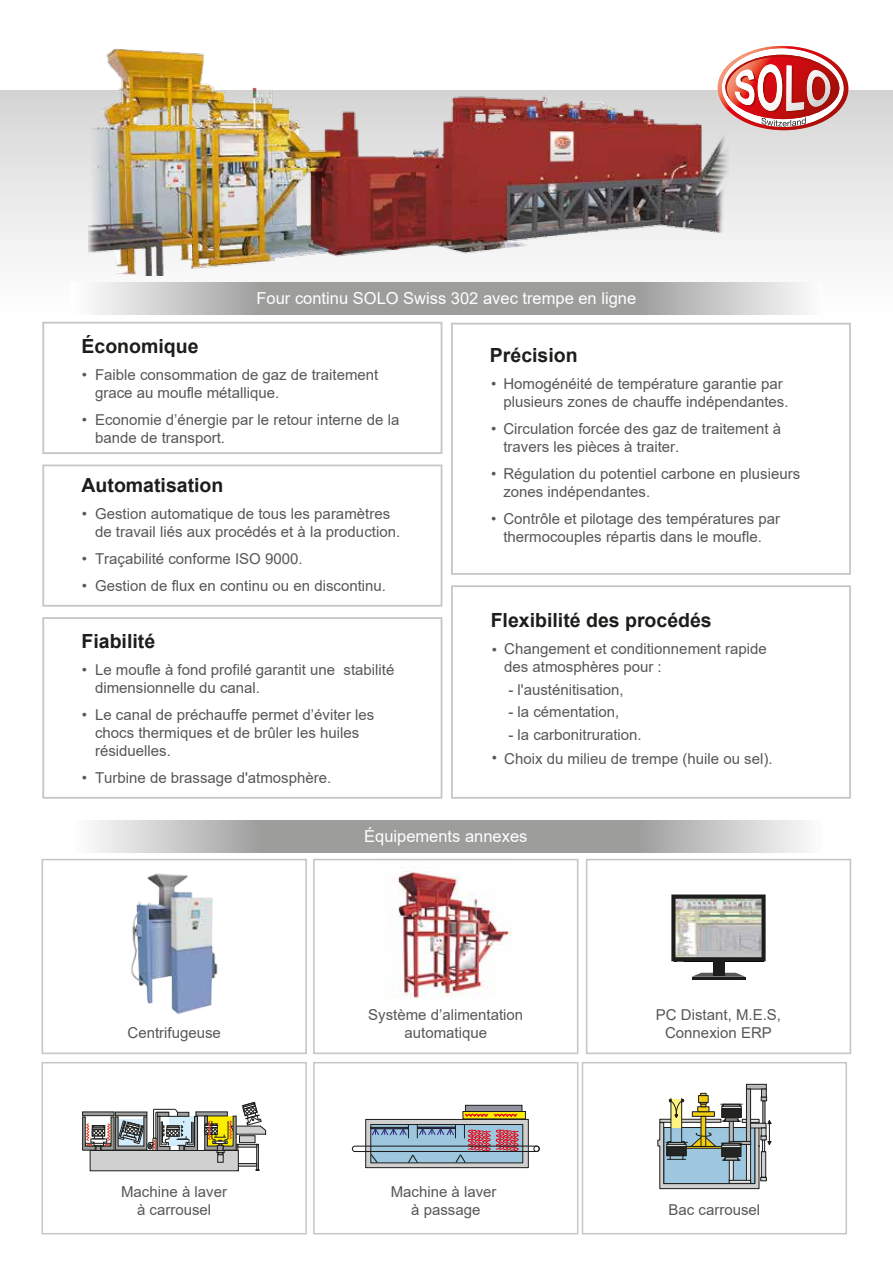
<style>
.page{position:relative;width:893px;height:1263px;background:#fff}
.page>*{position:absolute;margin:0;border:0;box-sizing:border-box;transform-origin:0 0}
.t1{font:700 19.5px "Arial";color:#1d1d1b}
.t2{font:16.5px "Arial";color:#fff}
.t3{font:15px/18px "Arial";color:#575756}
</style>
<div class="page">
<svg style="left:82px;top:1108px;width:116px;height:49px"></svg>
<svg style="left:195px;top:1111px;width:9px;height:5px"></svg>
<div style="left:90px;top:1150px;width:149px;height:21px;background:#d0d0d0;border:1px solid #1d1d1b"></div>
<svg style="left:204px;top:1101px;width:63px;height:70px"></svg>
<div style="left:217px;top:1154px;width:7px;height:9px;background:#d1d1d1;border:1px solid #1d1d1b"></div>
<div style="left:365px;top:1119px;width:164px;height:49px;background:#d0d0d0;border:1px solid #1d1d1b"></div>
<div style="left:371px;top:1124px;width:152px;height:39px;background:#9dc7de;border:1px solid #1d1d1b"></div>
<div style="left:463px;top:1111px;width:63px;height:8px;background:#ffed00"></div>
<svg style="left:464px;top:1113px;width:54px;height:5px"></svg>
<div style="left:465px;top:1105px;width:57px;height:7px;background:#9293a1;border:1px solid #1d1d1b"></div>
<svg style="left:370px;top:1125px;width:149px;height:39px"></svg>
<div style="left:352px;top:1145px;width:188px;height:7px;border:1px solid #1d1d1b;border-radius:3px"></div>
<svg style="left:534px;top:1146px;width:5px;height:6px"></svg>
<hr style="left:692px;top:977px;width:53px;height:2px;background:#1d1d1b">
<svg style="left:692px;top:973px;width:53px;height:4px"></svg>
<svg style="left:671px;top:894px;width:95px;height:67px;background:#a3a49e"></svg>
<div style="left:712px;top:961px;width:12px;height:14px;background:#1d1d1b"></div>
<svg style="left:746px;top:1084px;width:20px;height:5px"></svg>
<svg style="left:761px;top:1089px;width:5px;height:4px"></svg>
<svg style="left:657px;top:1093px;width:114px;height:96px"></svg>
<svg style="left:746px;top:1089px;width:5px;height:52px"></svg>
<div style="left:729px;top:1180px;width:22px;height:3px;background:#e3e3e3;border:1px solid #1d1d1b"></div>
<div style="left:0;top:90px;width:893px;height:225px;background:linear-gradient(to bottom,#d5d5d5,#fff)"></div>
<img style="left:89px;top:49px;width:639px;height:227px">
<svg style="left:718px;top:46px;width:130px;height:84px"></svg>
<svg style="left:70px;top:282px;width:752px;height:33px;background:#b5b5b5"></svg>
<svg style="left:94px;top:820px;width:711px;height:32px;background:#b2b2b1"></svg>
<div style="left:42px;top:859px;width:265px;height:195px;border:2px solid #c6c6c6"></div>
<div style="left:313px;top:859px;width:265px;height:195px;border:2px solid #c6c6c6"></div>
<div style="left:586px;top:859px;width:265px;height:195px;border:2px solid #c6c6c6"></div>
<div style="left:42px;top:1062px;width:265px;height:172px;border:1px solid #c6c6c6"></div>
<div style="left:313px;top:1062px;width:265px;height:172px;border:1px solid #c6c6c6"></div>
<div style="left:582px;top:1062px;width:265px;height:172px;border:1px solid #c6c6c6"></div>
<img style="left:131px;top:873px;width:87px;height:141px">
<img style="left:373px;top:859px;width:145px;height:139px">
<svg style="left:42px;top:322px;width:400px;height:132px"></svg>
<svg style="left:42px;top:464px;width:400px;height:143px"></svg>
<svg style="left:42px;top:617px;width:400px;height:182px"></svg>
<svg style="left:451px;top:323px;width:400px;height:252px"></svg>
<svg style="left:451px;top:585px;width:400px;height:214px"></svg>
<p class="t2" style="left:257px;top:287px;width:381px">Four continu SOLO Swiss 302 avec trempe en ligne</p>
<h1 class="t1" style="left:82px;top:332px;width:119px">Économique</h1>
<p class="t3" style="left:95px;top:365px;width:285px">Faible consommation de gaz de traitement grace au moufle métallique.</p>
<p class="t3" style="left:95px;top:410px;width:306px">Economie d’énergie par le retour interne de la bande de transport.</p>
<p class="t3" style="left:82px;top:365px;width:7px">•</p>
<p class="t3" style="left:82px;top:410px;width:7px">•</p>
<h1 class="t1" style="left:82px;top:471px;width:143px">Automatisation</h1>
<p class="t3" style="left:95px;top:504px;width:307px">Gestion automatique de tous les paramètres de travail liés aux procédés et à la production.</p>
<p class="t3" style="left:95px;top:545px;width:292px;line-height:27px">Traçabilité conforme ISO 9000.<br>Gestion de flux en continu ou en discontinu.</p>
<p class="t3" style="left:82px;top:505px;width:7px">•</p>
<p class="t3" style="left:82px;top:545px;width:7px;line-height:27px">• •</p>
<h1 class="t1" style="left:82px;top:627px;width:75px">Fiabilité</h1>
<p class="t3" style="left:95px;top:661px;width:301px">Le moufle à fond profilé garantit une stabilité dimensionnelle du canal.</p>
<p class="t3" style="left:95px;top:706px;width:281px">Le canal de préchauffe permet d’éviter les chocs thermiques et de brûler les huiles résiduelles.</p>
<p class="t3" style="left:95px;top:769px;width:238px">Turbine de brassage d'atmosphère.</p>
<p class="t3" style="left:82px;top:661px;width:7px">•</p>
<p class="t3" style="left:82px;top:706px;width:7px">•</p>
<p class="t3" style="left:82px;top:769px;width:7px">•</p>
<h1 class="t1" style="left:490px;top:341px;width:89px">Précision</h1>
<p class="t3" style="left:503px;top:374px;width:287px">Homogénéité de température garantie par plusieurs zones de chauffe indépendantes.</p>
<p class="t3" style="left:503px;top:419px;width:279px">Circulation forcée des gaz de traitement à travers les pièces à traiter.</p>
<p class="t3" style="left:503px;top:464px;width:298px">Régulation du potentiel carbone en plusieurs zones indépendantes.</p>
<p class="t3" style="left:503px;top:509px;width:278px">Contrôle et pilotage des températures par thermocouples répartis dans le moufle.</p>
<p class="t3" style="left:491px;top:374px;width:7px">•</p>
<p class="t3" style="left:491px;top:419px;width:7px">•</p>
<p class="t3" style="left:491px;top:464px;width:7px">•</p>
<p class="t3" style="left:491px;top:509px;width:7px">•</p>
<h1 class="t1" style="left:491px;top:607px;width:223px">Flexibilité des procédés</h1>
<p class="t3" style="left:504px;top:640px;width:264px">Changement et conditionnement rapide des atmosphères pour :</p>
<p class="t3" style="left:508px;top:680px;width:117px">- l'austénitisation,</p>
<p class="t3" style="left:508px;top:703px;width:112px">- la cémentation,</p>
<p class="t3" style="left:504px;top:722px;width:270px;line-height:24px">- la carbonitruration.<br>Choix du milieu de trempe (huile ou sel).</p>
<p class="t3" style="left:492px;top:640px;width:7px">•</p>
<p class="t3" style="left:492px;top:748px;width:7px">•</p>
<p class="t2" style="left:364px;top:825px;width:165px">Équipements annexes</p>
<p class="t3" style="left:368px;top:1005px;width:157px">Système d’alimentation</p>
<p class="t3" style="left:127px;top:1023px;width:95px">Centrifugeuse</p>
<p class="t3" style="left:404px;top:1023px;width:84px">automatique</p>
<p class="t3" style="left:121px;top:1182px;width:107px;text-align:center">Machine à laver à carrousel</p>
<p class="t3" style="left:391px;top:1182px;width:107px;text-align:center">Machine à laver à passage</p>
<p class="t3" style="left:656px;top:1005px;width:127px;text-align:center">PC Distant, M.E.S,<br>Connexion ERP</p>
<p class="t3" style="left:668px;top:1200px;width:93px">Bac carrousel</p>
</div>
